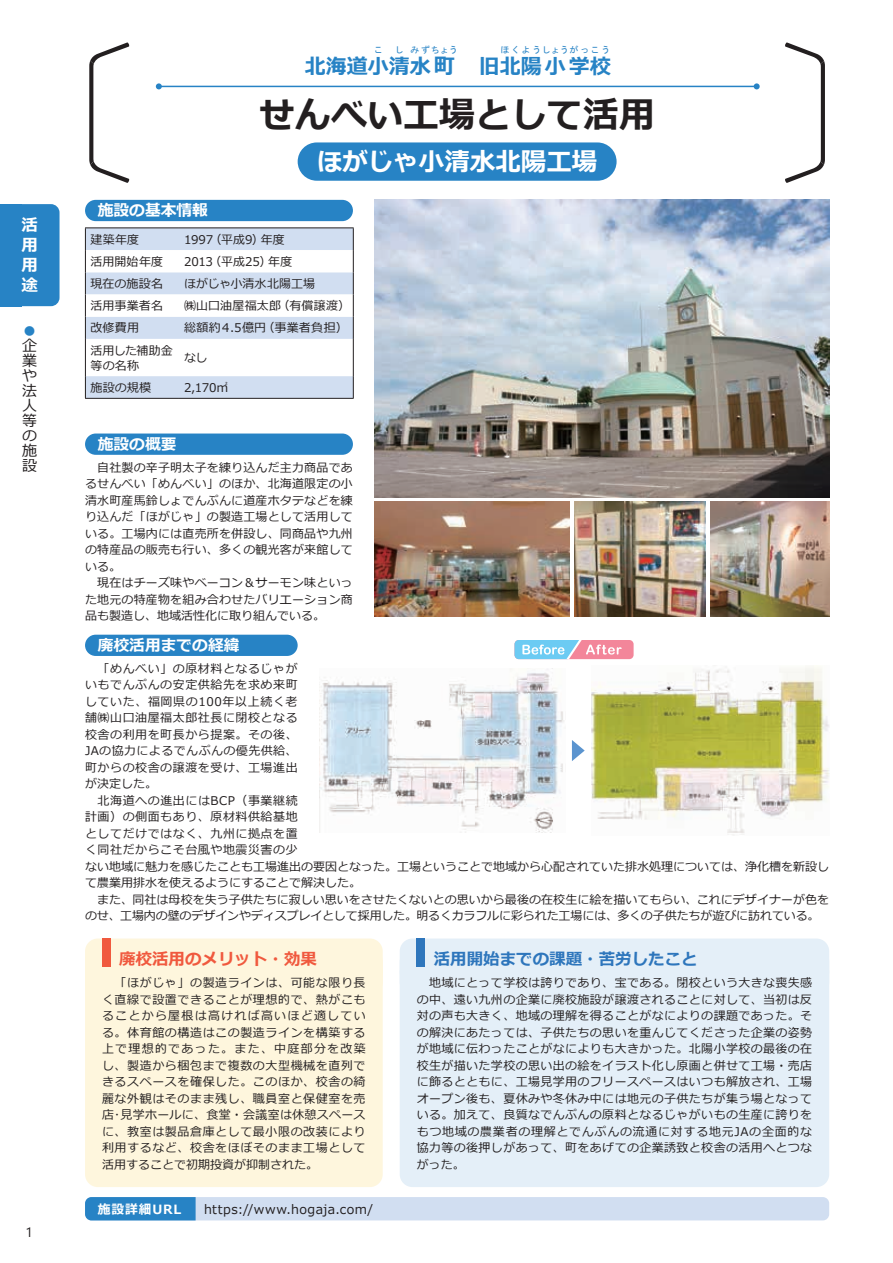
<style>
.page{position:relative;width:893px;height:1263px;background:#fff}
.page>*{position:absolute;margin:0;border:0;box-sizing:border-box;transform-origin:0 0}
.t1{font:700 36px "Meiryo";color:#231f20}
.t2{font:700 25.5px "Meiryo";color:#fff}
.t3{font:700 21px "Meiryo";color:#2783c5}
.t4{font:700 16.5px "Meiryo";color:#2e76bc}
.t5{font:700 16.5px "Meiryo";color:#f0593e}
.t6{font:700 16.5px/20px "Meiryo";color:#fff;text-align:justify}
.t7{font:700 15.75px "Meiryo";color:#fff}
.t8{font:15px/15px "Meiryo";color:#231f20;text-align:justify}
.t9{font:15px "Meiryo";color:#2783c5}
.t10{font:13.5px "Segoe UI";color:#231f20}
.t11{font:12.75px "Meiryo";letter-spacing:.035em;color:#231f20}
.t12{font:700 12.75px "Meiryo";letter-spacing:.07em;color:#fff}
.t13{font:12px/16.5px "Meiryo";letter-spacing:.015em;color:#231f20}
.t14{font:12px "Meiryo";letter-spacing:-.015em;color:#231f20}
.t15{font:12px "Meiryo";letter-spacing:-.005em;color:#231f20}
.t16{font:12px "Meiryo";letter-spacing:-.01em;color:#231f20}
.t17{font:9px "MS Gothic";letter-spacing:.165em;color:#2783c5}
.t18{font:9px "MS Gothic";letter-spacing:.125em;color:#2783c5}
</style>
<div class="page">
<div style="left:514px;top:640px;width:120px;height:19px;background:#f3869a;border-radius:4px"></div>
<svg style="left:514px;top:640px;width:108px;height:19px"></svg>
<img style="left:319px;top:669px;width:245px;height:163px">
<img style="left:591px;top:666px;width:238px;height:169px">
<img style="left:374px;top:200px;width:455px;height:297px">
<img style="left:574px;top:502px;width:132px;height:115px">
<img style="left:710px;top:502px;width:119px;height:115px">
<img style="left:374px;top:502px;width:196px;height:115px">
<svg style="left:572px;top:740px;width:13px;height:21px"></svg>
<svg style="left:89px;top:43px;width:40px;height:140px"></svg>
<svg style="left:785px;top:43px;width:40px;height:140px"></svg>
<div style="left:0;top:204px;width:60px;height:102px;background:#2783c5;border-radius:9px"></div>
<div style="left:0;top:204px;width:21px;height:102px;background:#2783c5"></div>
<hr style="left:159px;top:86px;width:598px;height:1px;background:#2783c5">
<svg style="left:156px;top:83px;width:6px;height:6px"></svg>
<svg style="left:754px;top:83px;width:6px;height:6px"></svg>
<div style="left:85px;top:433px;width:268px;height:22px;background:#2783c5;border-radius:11px"></div>
<div style="left:85px;top:200px;width:268px;height:21px;background:#2783c5;border-radius:11px"></div>
<div style="left:400px;top:938px;width:429px;height:46px;background:#e4eff8;border-radius:13px"></div>
<div style="left:400px;top:959px;width:429px;height:228px;background:#e4eff8;border-radius:13px"></div>
<div style="left:417px;top:938px;width:8px;height:29px;background:#2e76bc"></div>
<hr style="left:85px;top:227px;width:94px;height:1px;background:#231f20">
<hr style="left:179px;top:227px;width:175px;height:1px;background:#231f20">
<svg style="left:85px;top:228px;width:269px;height:170px"></svg>
<hr style="left:85px;top:398px;width:94px;height:1px;background:#231f20">
<hr style="left:179px;top:398px;width:175px;height:1px;background:#231f20">
<div style="left:85px;top:635px;width:213px;height:21px;background:#2783c5;border-radius:11px"></div>
<div style="left:85px;top:938px;width:298px;height:46px;background:#fef6dd;border-radius:13px"></div>
<div style="left:85px;top:959px;width:298px;height:228px;background:#fef6dd;border-radius:13px"></div>
<div style="left:102px;top:938px;width:9px;height:29px;background:#f0593e"></div>
<div style="left:85px;top:1197px;width:744px;height:23px;background:#d1def1;border-radius:6px"></div>
<div style="left:85px;top:1197px;width:111px;height:23px;background:#2783c5"></div>
<div style="left:298px;top:142px;width:319px;height:39px;background:#2783c5;border-radius:19px"></div>
<h3 class="t6" style="left:22px;top:216px;width:18px">活用用途</h3>
<p class="t9" style="left:22px;top:320px;width:14px">●</p>
<p class="t8" style="left:22px;top:339px;width:16px">企業や法人等の施設</p>
<p class="t10" style="left:26px;top:1219px;width:9px">1</p>
<p class="t18" style="left:374px;top:45px;width:10px">こ</p>
<p class="t18" style="left:395px;top:45px;width:10px">し</p>
<p class="t18" style="left:410px;top:45px;width:49px">みずちょう</p>
<p class="t17" style="left:500px;top:45px;width:111px">ほくようしょうがっこう</p>
<h3 class="t3" style="left:305px;top:52px;width:307px">北海道小清水町　旧北陽小学校</h3>
<h1 class="t1" style="left:259px;top:90px;width:397px">せんべい工場として活用</h1>
<h3 class="t7" style="left:98px;top:200px;width:112px">施設の基本情報</h3>
<h2 class="t2" style="left:317px;top:144px;width:282px">ほがじゃ小清水北陽工場</h2>
<p class="t13" style="left:91px;top:232px;width:50px">建築年度</p>
<p class="t15" style="left:184px;top:231px;width:102px">1997（平成9）年度</p>
<p class="t13" style="left:91px;top:254px;width:74px">活用開始年度</p>
<p class="t14" style="left:184px;top:253px;width:110px">2013（平成25）年度</p>
<p class="t13" style="left:91px;top:276px;width:74px">現在の施設名</p>
<p class="t16" style="left:184px;top:275px;width:132px">ほがじゃ小清水北陽工場</p>
<p class="t13" style="left:91px;top:298px;width:74px">活用事業者名</p>
<p class="t13" style="left:184px;top:298px;width:168px">㈱山口油屋福太郎（有償譲渡）</p>
<p class="t13" style="left:91px;top:320px;width:50px">改修費用</p>
<p class="t13" style="left:184px;top:320px;width:165px">総額約４.5億円（事業者負担）</p>
<p class="t13" style="left:91px;top:343px;width:84px;line-height:15px">活用した補助金等の名称</p>
<p class="t13" style="left:184px;top:350px;width:25px">なし</p>
<p class="t13" style="left:91px;top:380px;width:62px">施設の規模</p>
<p class="t13" style="left:184px;top:380px;width:46px">2,170㎡</p>
<h3 class="t7" style="left:98px;top:433px;width:80px">施設の概要</h3>
<p class="t13" style="left:85px;top:460px;width:269px">　自社製の辛子明太子を練り込んだ主力商品であるせんべい「めんべい」のほか、北海道限定の小清水町産馬鈴しょでんぷんに道産ホタテなどを練り込んだ「ほがじゃ」の製造工場として活用している。工場内には直売所を併設し、同商品や九州の特産品の販売も行い、多くの観光客が来館している。<br>　現在はチーズ味やベーコン＆サーモン味といった地元の特産物を組み合わせたバリエーション商品も製造し、地域活性化に取り組んでいる。</p>
<h3 class="t7" style="left:98px;top:634px;width:143px">廃校活用までの経緯</h3>
<p class="t13" style="left:85px;top:661px;width:746px">　「めんべい」の原材料となるじゃが<br>いもでんぷんの安定供給先を求め来町<br>していた、福岡県の100年以上続く老<br>舗㈱山口油屋福太郎社長に閉校となる<br>校舎の利用を町長から提案。その後、<br>JAの協力によるでんぷんの優先供給、<br>町からの校舎の譲渡を受け、工場進出<br>が決定した。<br>　北海道への進出にはBCP（事業継続<br>計画）の側面もあり、原材料供給基地<br>としてだけではなく、九州に拠点を置<br>く同社だからこそ台風や地震災害の少<br>ない地域に魅力を感じたことも工場進出の要因となった。工場ということで地域から心配されていた排水処理については、浄化槽を新設して農業用排水を使えるようにすることで解決した。<br>　また、同社は母校を失う子供たちに寂しい思いをさせたくないとの思いから最後の在校生に絵を描いてもらい、これにデザイナーが色をのせ、工場内の壁のデザインやディスプレイとして採用した。明るくカラフルに彩られた工場には、多くの子供たちが遊びに訪れている。</p>
<h3 class="t5" style="left:119px;top:947px;width:199px">廃校活用のメリット・効果</h3>
<p class="t13" style="left:102px;top:975px;width:265px;text-align:justify">　「ほがじゃ」の製造ラインは、可能な限り長く直線で設置できることが理想的で、熱がこもることから屋根は高ければ高いほど適している。体育館の構造はこの製造ラインを構築する上で理想的であった。また、中庭部分を改築し、製造から梱包まで複数の大型機械を直列できるスペースを確保した。このほか、校舎の綺麗な外観はそのまま残し、職員室と保健室を売店･見学ホールに、食堂・会議室は休憩スペースに、教室は製品倉庫として最小限の改装により利用するなど、校舎をほぼそのまま工場として活用することで初期投資が抑制された。</p>
<p class="t12" style="left:98px;top:1200px;width:85px">施設詳細URL</p>
<p class="t11" style="left:204px;top:1200px;width:170px">https://www.hogaja.com/</p>
<h3 class="t4" style="left:434px;top:947px;width:265px">活用開始までの課題・苦労したこと</h3>
<p class="t13" style="left:417px;top:975px;width:397px;text-align:justify">　地域にとって学校は誇りであり、宝である。閉校という大きな喪失感の中、遠い九州の企業に廃校施設が譲渡されることに対して、当初は反対の声も大きく、地域の理解を得ることがなによりの課題であった。その解決にあたっては、子供たちの思いを重んじてくださった企業の姿勢が地域に伝わったことがなによりも大きかった。北陽小学校の最後の在校生が描いた学校の思い出の絵をイラスト化し原画と併せて工場・売店に飾るとともに、工場見学用のフリースペースはいつも解放され、工場オープン後も、夏休みや冬休み中には地元の子供たちが集う場となっている。加えて、良質なでんぷんの原料となるじゃがいもの生産に誇りをもつ地域の農業者の理解とでんぷんの流通に対する地元JAの全面的な協力等の後押しがあって、町をあげての企業誘致と校舎の活用へとつながった。</p>
</div>
